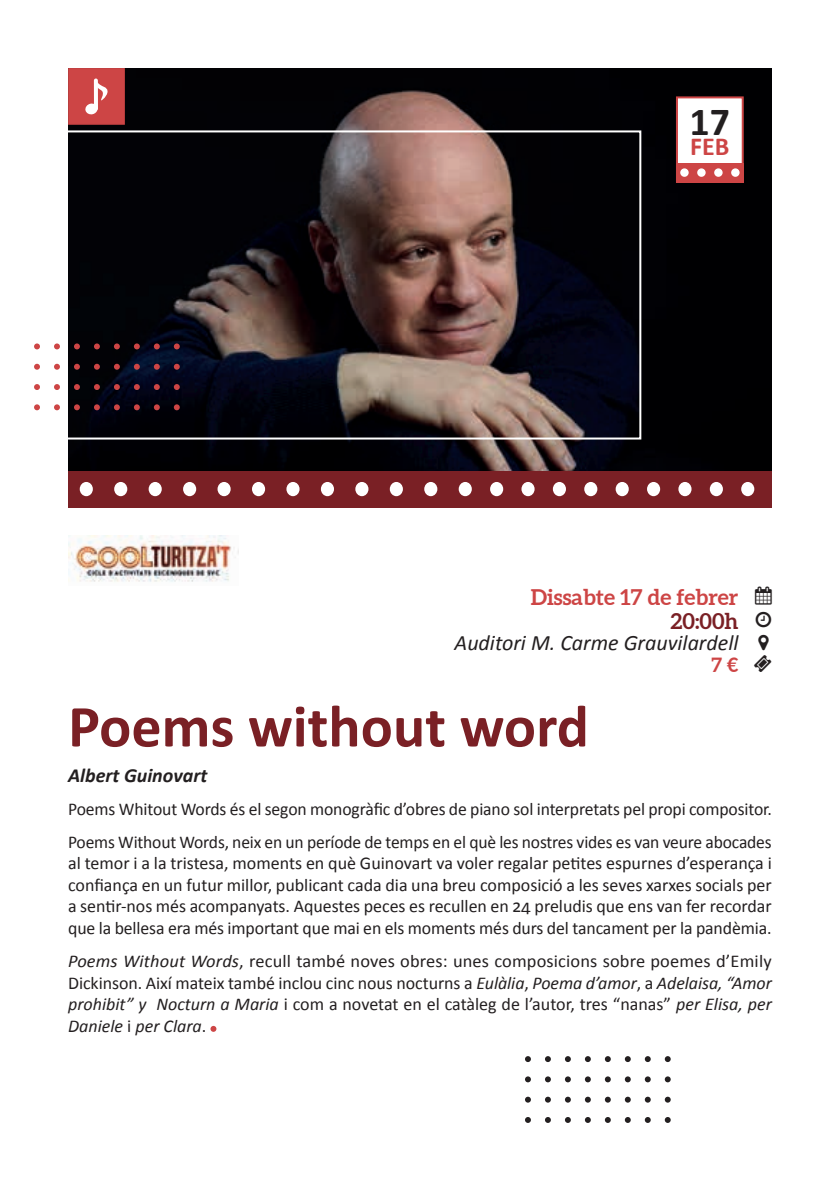
<style>
.page{position:relative;width:840px;height:1191px;background:#fff}
.page>*{position:absolute;margin:0;border:0;box-sizing:border-box;transform-origin:0 0}
.t1{font:700 60px "Calibri";color:#7a2025}
.t2{font:700 40px "Calibri";color:#231f20}
.t3{font:700 26px "Calibri";color:#cd4545}
.t4{font:italic 22px "Calibri";color:#231f20}
.t5{font:700 22px "Aleo";color:#cd4545}
.t6{font:700 22px "Aleo";color:#7a2025}
.t7{font:italic 700 20px "Calibri";color:#231f20}
.t8{font:700 20px "Aleo";color:#cd4545}
.t9{font:18px/21.6px "Calibri";letter-spacing:-.01em;color:#231f20;text-align:justify}
.s1{font-style:italic}
</style>
<div class="page">
<img style="left:68px;top:68px;width:703px;height:403px">
<div style="left:675px;top:96px;width:68px;height:87px;background:#fff;border:2px solid #cd4545"></div>
<div style="left:675px;top:163px;width:68px;height:20px;background:#cd4545"></div>
<svg style="left:730px;top:168px;width:9px;height:9px"></svg>
<svg style="left:713px;top:168px;width:9px;height:9px"></svg>
<svg style="left:696px;top:168px;width:9px;height:9px"></svg>
<svg style="left:679px;top:168px;width:9px;height:9px"></svg>
<div style="left:68px;top:471px;width:703px;height:36px;background:#7a2025"></div>
<div style="left:458px;top:482px;width:13px;height:14px;background:#fff;border-radius:50%"></div>
<div style="left:424px;top:482px;width:13px;height:14px;background:#fff;border-radius:50%"></div>
<div style="left:389px;top:482px;width:13px;height:14px;background:#fff;border-radius:50%"></div>
<div style="left:355px;top:482px;width:13px;height:14px;background:#fff;border-radius:50%"></div>
<div style="left:321px;top:482px;width:13px;height:14px;background:#fff;border-radius:50%"></div>
<div style="left:286px;top:482px;width:13px;height:14px;background:#fff;border-radius:50%"></div>
<div style="left:252px;top:482px;width:13px;height:14px;background:#fff;border-radius:50%"></div>
<div style="left:217px;top:482px;width:13px;height:14px;background:#fff;border-radius:50%"></div>
<div style="left:183px;top:482px;width:13px;height:14px;background:#fff;border-radius:50%"></div>
<div style="left:148px;top:482px;width:14px;height:14px;background:#fff;border-radius:50%"></div>
<div style="left:114px;top:482px;width:13px;height:14px;background:#fff;border-radius:50%"></div>
<div style="left:80px;top:482px;width:13px;height:14px;background:#fff;border-radius:50%"></div>
<div style="left:490px;top:482px;width:13px;height:14px;background:#fff;border-radius:50%"></div>
<div style="left:521px;top:482px;width:13px;height:14px;background:#fff;border-radius:50%"></div>
<div style="left:552px;top:482px;width:13px;height:14px;background:#fff;border-radius:50%"></div>
<div style="left:584px;top:482px;width:13px;height:14px;background:#fff;border-radius:50%"></div>
<div style="left:615px;top:482px;width:13px;height:14px;background:#fff;border-radius:50%"></div>
<div style="left:646px;top:482px;width:13px;height:14px;background:#fff;border-radius:50%"></div>
<div style="left:678px;top:482px;width:13px;height:14px;background:#fff;border-radius:50%"></div>
<div style="left:709px;top:482px;width:13px;height:14px;background:#fff;border-radius:50%"></div>
<div style="left:740px;top:482px;width:13px;height:14px;background:#fff;border-radius:50%"></div>
<svg style="left:210px;top:1026px;width:6px;height:5px"></svg>
<svg style="left:525px;top:1056px;width:5px;height:6px"></svg>
<svg style="left:545px;top:1056px;width:5px;height:6px"></svg>
<svg style="left:565px;top:1056px;width:5px;height:6px"></svg>
<svg style="left:584px;top:1056px;width:6px;height:6px"></svg>
<svg style="left:604px;top:1056px;width:6px;height:6px"></svg>
<svg style="left:624px;top:1056px;width:6px;height:6px"></svg>
<svg style="left:644px;top:1056px;width:6px;height:6px"></svg>
<svg style="left:664px;top:1056px;width:6px;height:6px"></svg>
<svg style="left:525px;top:1076px;width:5px;height:6px"></svg>
<svg style="left:545px;top:1076px;width:5px;height:6px"></svg>
<svg style="left:564px;top:1076px;width:6px;height:6px"></svg>
<svg style="left:584px;top:1076px;width:6px;height:6px"></svg>
<svg style="left:604px;top:1076px;width:6px;height:6px"></svg>
<svg style="left:624px;top:1076px;width:6px;height:6px"></svg>
<svg style="left:644px;top:1076px;width:6px;height:6px"></svg>
<svg style="left:664px;top:1076px;width:6px;height:6px"></svg>
<svg style="left:525px;top:1096px;width:5px;height:6px"></svg>
<svg style="left:545px;top:1096px;width:5px;height:6px"></svg>
<svg style="left:565px;top:1096px;width:5px;height:6px"></svg>
<svg style="left:584px;top:1096px;width:6px;height:6px"></svg>
<svg style="left:604px;top:1096px;width:6px;height:6px"></svg>
<svg style="left:624px;top:1096px;width:6px;height:6px"></svg>
<svg style="left:644px;top:1096px;width:6px;height:6px"></svg>
<svg style="left:664px;top:1096px;width:6px;height:6px"></svg>
<svg style="left:525px;top:1117px;width:5px;height:6px"></svg>
<svg style="left:545px;top:1117px;width:5px;height:6px"></svg>
<svg style="left:565px;top:1117px;width:5px;height:6px"></svg>
<svg style="left:584px;top:1117px;width:6px;height:6px"></svg>
<svg style="left:604px;top:1117px;width:6px;height:6px"></svg>
<svg style="left:624px;top:1117px;width:6px;height:6px"></svg>
<svg style="left:644px;top:1117px;width:6px;height:6px"></svg>
<svg style="left:664px;top:1117px;width:6px;height:6px"></svg>
<svg style="left:34px;top:343px;width:6px;height:6px"></svg>
<svg style="left:54px;top:343px;width:6px;height:6px"></svg>
<svg style="left:74px;top:343px;width:6px;height:6px"></svg>
<svg style="left:94px;top:343px;width:6px;height:6px"></svg>
<svg style="left:114px;top:343px;width:6px;height:6px"></svg>
<svg style="left:134px;top:343px;width:6px;height:6px"></svg>
<svg style="left:154px;top:343px;width:6px;height:6px"></svg>
<svg style="left:174px;top:343px;width:6px;height:6px"></svg>
<svg style="left:34px;top:364px;width:6px;height:6px"></svg>
<svg style="left:54px;top:364px;width:6px;height:6px"></svg>
<svg style="left:74px;top:364px;width:6px;height:6px"></svg>
<svg style="left:94px;top:364px;width:6px;height:6px"></svg>
<svg style="left:114px;top:364px;width:6px;height:6px"></svg>
<svg style="left:134px;top:364px;width:6px;height:6px"></svg>
<svg style="left:154px;top:364px;width:6px;height:6px"></svg>
<svg style="left:174px;top:364px;width:6px;height:6px"></svg>
<svg style="left:34px;top:384px;width:6px;height:6px"></svg>
<svg style="left:54px;top:384px;width:6px;height:6px"></svg>
<svg style="left:74px;top:384px;width:6px;height:6px"></svg>
<svg style="left:94px;top:384px;width:6px;height:6px"></svg>
<svg style="left:114px;top:384px;width:6px;height:6px"></svg>
<svg style="left:134px;top:384px;width:6px;height:6px"></svg>
<svg style="left:154px;top:384px;width:6px;height:6px"></svg>
<svg style="left:174px;top:384px;width:6px;height:6px"></svg>
<svg style="left:34px;top:404px;width:6px;height:6px"></svg>
<svg style="left:54px;top:404px;width:6px;height:6px"></svg>
<svg style="left:74px;top:404px;width:6px;height:6px"></svg>
<svg style="left:94px;top:404px;width:6px;height:6px"></svg>
<svg style="left:114px;top:404px;width:6px;height:6px"></svg>
<svg style="left:134px;top:404px;width:6px;height:6px"></svg>
<svg style="left:154px;top:404px;width:6px;height:6px"></svg>
<svg style="left:174px;top:404px;width:6px;height:6px"></svg>
<div style="left:68px;top:68px;width:57px;height:57px;background:#cd4545;border:2px solid #cd4545"></div>
<svg style="left:85px;top:79px;width:23px;height:36px"></svg>
<img style="left:68px;top:535px;width:168px;height:47px">
<div style="left:62px;top:130px;width:579px;height:309px;border:2px solid #fff"></div>
<h2 class="t2" style="left:689px;top:96px;width:42px">17</h2>
<h3 class="t3" style="left:689px;top:130px;width:41px">FEB</h3>
<p class="t5" style="left:530px;top:583px;width:209px">Dissabte 17 de febrer</p>
<p class="t6" style="left:670px;top:607px;width:69px">20:00h</p>
<p class="t4" style="left:454px;top:629px;width:285px">Auditori M. Carme Grauvilardell</p>
<p class="t8" style="left:711px;top:652px;width:29px">7 €</p>
<h1 class="t1" style="left:68px;top:688px;width:522px">Poems without word</h1>
<p class="t7" style="left:68px;top:762px;width:141px">Albert Guinovart</p>
<p class="t9" style="left:68px;top:791px;width:705px;line-height:33px">Poems Whitout Words és el segon monogràfic d’obres de piano sol interpretats pel propi compositor.<br>Poems Without Words, neix en un període de temps en el què les nostres vides es van veure abocades</p>
<p class="t9" style="left:68px;top:851px;width:704px">al temor i a la tristesa, moments en què Guinovart va voler regalar petites espurnes d’esperança i confiança en un futur millor, publicant cada dia una breu composició a les seves xarxes socials per a sentir-nos més acompanyats. Aquestes peces es recullen en 24 preludis que ens van fer recordar que la bellesa era més important que mai en els moments més durs del tancament per la pandèmia.</p>
<p class="t9" style="left:68px;top:949px;width:704px"><span class="s1">Poems Without Words</span>, recull també noves obres: unes composicions sobre poemes d’Emily Dickinson. Així mateix també inclou cinc nous nocturns a <span class="s1">Eulàlia</span>, <span class="s1">Poema d’amor</span>, a <span class="s1">Adelaisa, “Amor prohibit” y Nocturn a Maria</span> i com a novetat en el catàleg de l’autor, tres “nanas” <span class="s1">per Elisa, per Daniele</span> i <span class="s1">per Clara</span>.</p>
</div>
